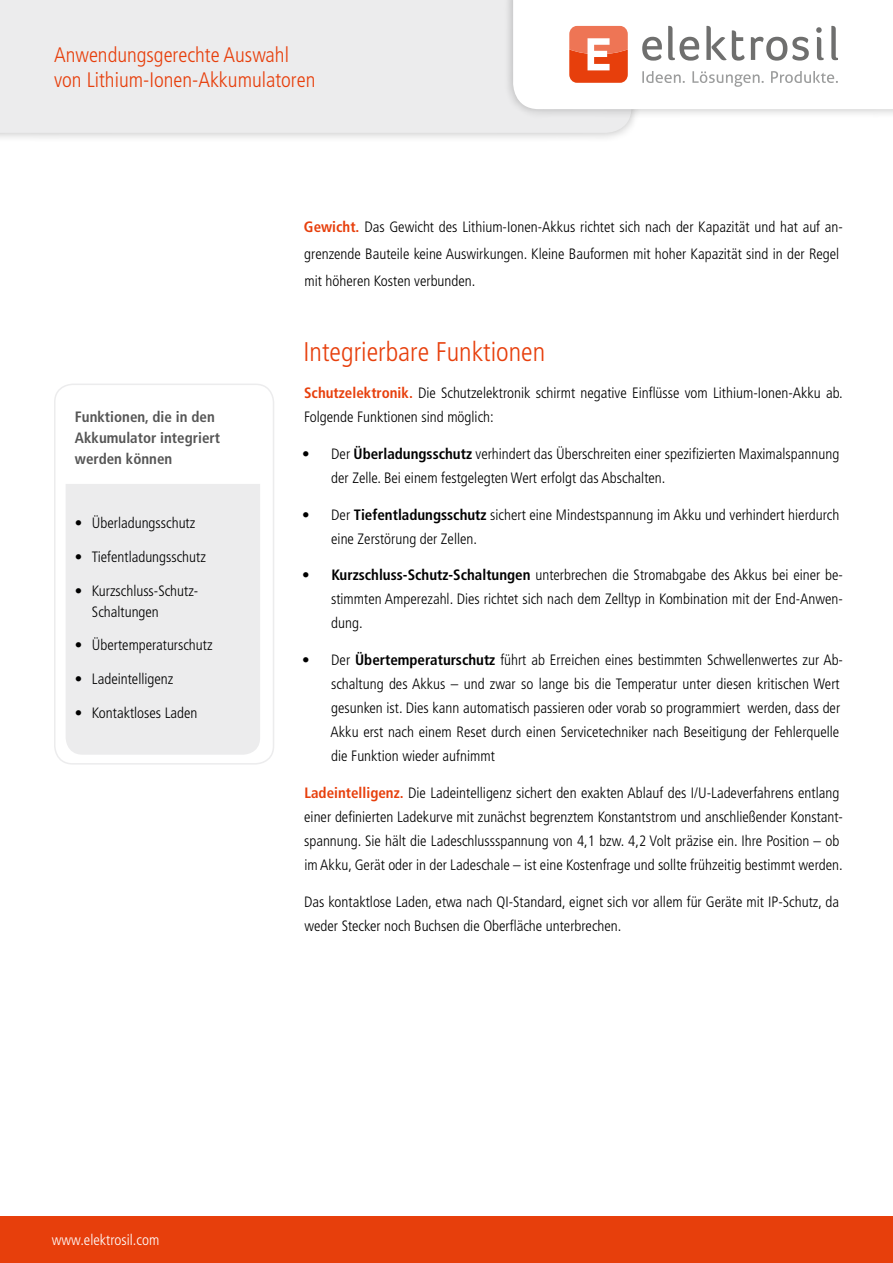
<style>
.page{position:relative;width:893px;height:1263px;background:#fff}
.page>*{position:absolute;margin:0;border:0;box-sizing:border-box;transform-origin:0 0}
.t1{font:300 condensed 27px "Frutiger";color:#e73f0c}
.t2{font:300 condensed 21px/25.2px "Frutiger";color:#e73f0c}
.t3{font:300 condensed 15px/24px "Frutiger";color:#000}
.t4{font:700 condensed 15px/21px "Frutiger";color:#565656}
.t5{font:300 condensed 15px "Frutiger";color:#fff}
.s1{font-weight:700;color:#e73f0c}
.s2{font-weight:700}
</style>
<div class="page">
<div style="left:0;top:1216px;width:893px;height:47px;background:#e73f0c"></div>
<div style="left:66px;top:484px;width:194px;height:271px;background:#ececed"></div>
<div style="left:54px;top:384px;width:220px;height:381px;border:2px solid #ececed;border-radius:18px"></div>
<div style="left:0;top:0;width:642px;height:143px;background:#000;opacity:.25"></div>
<div style="left:0;top:0;width:631px;height:133px;background:#ececed"></div>
<div style="left:503px;top:0;width:390px;height:119px;background:#000;opacity:.25"></div>
<svg style="left:513px;top:0;width:380px;height:109px"></svg>
<h2 class="t2" style="left:54px;top:42px;width:263px">Anwendungsgerechte Auswahl von Lithium-Ionen-Akkumulatoren</h2>
<p class="t4" style="left:75px;top:406px;width:147px">Funktionen, die in den<br>Akkumulator integriert werden können</p>
<p class="t3" style="left:75px;top:511px;width:122px">• Überladungsschutz</p>
<p class="t3" style="left:75px;top:545px;width:132px">• Tiefentladungsschutz</p>
<p class="t3" style="left:92px;top:580px;width:108px;line-height:21px;text-indent:-17px">• Kurzschluss-Schutz-<br>Schaltungen</p>
<p class="t3" style="left:75px;top:633px;width:139px">• Übertemperaturschutz</p>
<p class="t3" style="left:75px;top:667px;width:100px">• Ladeintelligenz</p>
<p class="t3" style="left:75px;top:701px;width:124px">• Kontaktloses Laden</p>
<p class="t3" style="left:304px;top:214px;width:541px;line-height:27px"><span class="s1">Gewicht.</span> Das Gewicht des Lithium-Ionen-Akkus richtet sich nach der Kapazität und hat auf an&shy;grenzende Bauteile keine Auswirkungen. Kleine Bauformen mit hoher Kapazität sind in der Regel mit höheren Kosten verbunden.</p>
<h1 class="t1" style="left:304px;top:337px;width:243px">Integrierbare Funktionen</h1>
<p class="t3" style="left:304px;top:381px;width:540px"><span class="s1">Schutzelektronik.</span> Die Schutzelektronik schirmt negative Einflüsse vom Lithium-Ionen-Akku ab.<br>Folgende Funktionen sind möglich:</p>
<p class="t3" style="left:331px;top:442px;width:509px;text-indent:-29px">• Der <span class="s2">Überladungsschutz</span> verhindert das Überschreiten einer spezifizierten Maximalspannung der Zelle. Bei einem festgelegten Wert erfolgt das Abschalten.</p>
<p class="t3" style="left:331px;top:503px;width:510px;text-indent:-29px">• Der <span class="s2">Tiefentladungsschutz</span> sichert eine Mindestspannung im Akku und verhindert hierdurch eine Zerstörung der Zellen.</p>
<p class="t3" style="left:331px;top:563px;width:513px;text-align:justify;text-indent:-29px"><span class="s2">• Kurzschluss-Schutz-Schaltungen</span> unterbrechen die Stromabgabe des Akkus bei einer be&shy;stimmten Amperezahl. Dies richtet sich nach dem Zelltyp in Kombination mit der End-Anwen&shy;dung.</p>
<p class="t3" style="left:331px;top:648px;width:514px;text-indent:-28px">• Der <span class="s2">Übertemperaturschutz</span> führt ab Erreichen eines bestimmten Schwellenwertes zur Ab&shy;schaltung des Akkus – und zwar so lange bis die Temperatur unter diesen kritischen Wert gesunken ist. Dies kann automatisch passieren oder vorab so programmiert werden, dass der Akku erst nach einem Reset durch einen Servicetechniker nach Beseitigung der Fehlerquelle die Funktion wieder aufnimmt</p>
<p class="t3" style="left:304px;top:781px;width:540px"><span class="s1">Ladeintelligenz.</span> Die Ladeintelligenz sichert den exakten Ablauf des I/U-Ladeverfahrens entlang einer definierten Ladekurve mit zunächst begrenztem Konstantstrom und anschließender Konstant&shy;spannung. Sie hält die Ladeschlussspannung von 4,1 bzw. 4,2 Volt präzise ein. Ihre Position – ob im Akku, Gerät oder in der Ladeschale – ist eine Kostenfrage und sollte frühzeitig bestimmt werden.</p>
<p class="t3" style="left:304px;top:890px;width:536px">Das kontaktlose Laden, etwa nach QI-Standard, eignet sich vor allem für Geräte mit IP-Schutz, da weder Stecker noch Buchsen die Oberfläche unterbrechen.</p>
<p class="t5" style="left:52px;top:1231px;width:109px">www.elektrosil.com</p>
</div>
